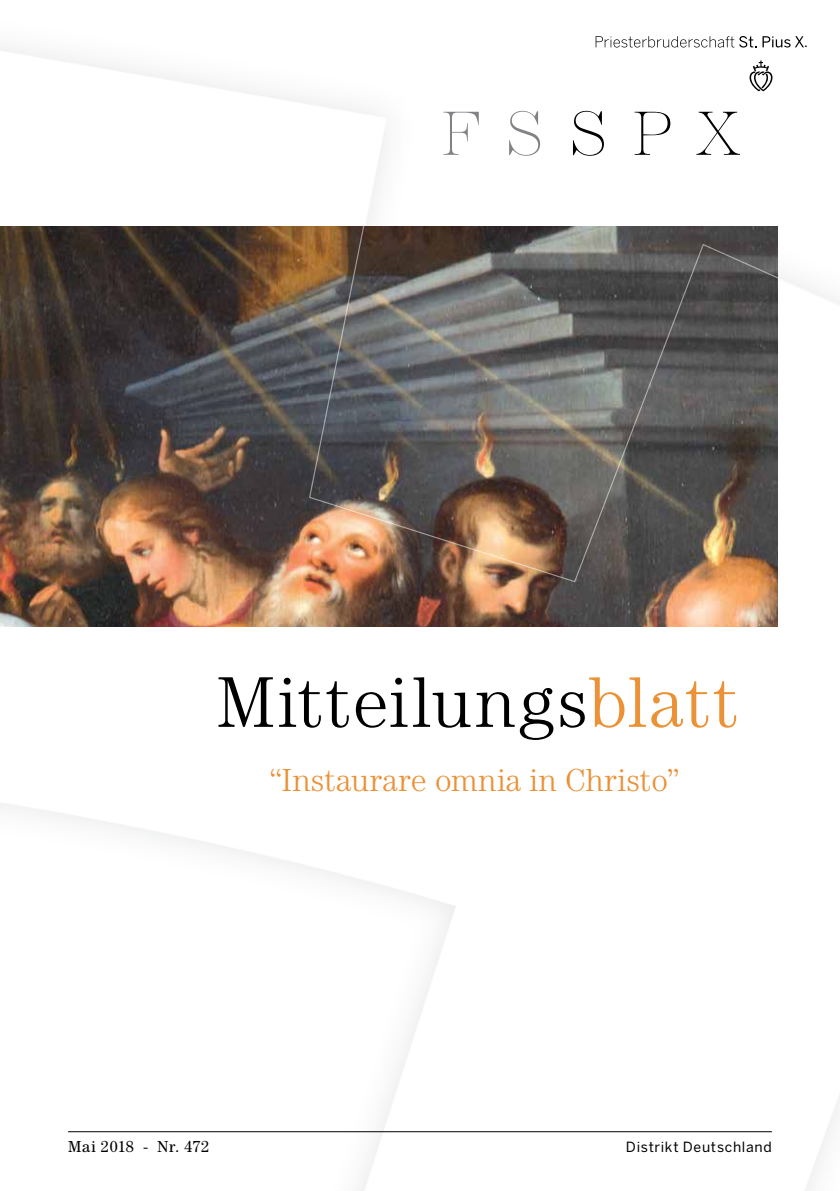
<style>
.page{position:relative;width:840px;height:1191px;background:#fff}
.page>*{position:absolute;margin:0;border:0;box-sizing:border-box;transform-origin:0 0}
.t1{font:300 72px "Century Std";letter-spacing:.03em;color:#000}
.t2{font:300 32px "Century Std";letter-spacing:.01em;color:#eb9136}
.t3{font:16px "Century Std";letter-spacing:.03em;color:#000}
.t4{font:14px "Benton Sans";letter-spacing:.05em;color:#000}
.s1{color:#eb9136}
</style>
<div class="page">
<img style="left:0;top:36px;width:839px;height:1155px">
<svg style="left:443px;top:112px;width:35px;height:43px"></svg>
<svg style="left:634px;top:112px;width:36px;height:43px"></svg>
<svg style="left:509px;top:111px;width:31px;height:45px"></svg>
<svg style="left:572px;top:111px;width:31px;height:45px"></svg>
<svg style="left:696px;top:112px;width:43px;height:43px"></svg>
<svg style="left:749px;top:60px;width:23px;height:31px"></svg>
<svg style="left:595px;top:36px;width:161px;height:12px"></svg>
<svg style="left:762px;top:36px;width:41px;height:11px"></svg>
<hr style="left:68px;top:1131px;width:703px;height:1px;background:#000">
<img style="left:0;top:227px;width:839px;height:399px">
<p class="t4" style="left:803px;top:34px;width:5px">.</p>
<h1 class="t1" style="left:217px;top:661px;width:522px">Mitteilungs<span class="s1">blatt</span></h1>
<p class="t2" style="left:269px;top:761px;width:411px">“Instaurare omnia in Christo”</p>
<p class="t3" style="left:68px;top:1137px;width:142px">Mai 2018 - Nr. 472</p>
<p class="t4" style="left:625px;top:1138px;width:147px">Distrikt Deutschland</p>
</div>
